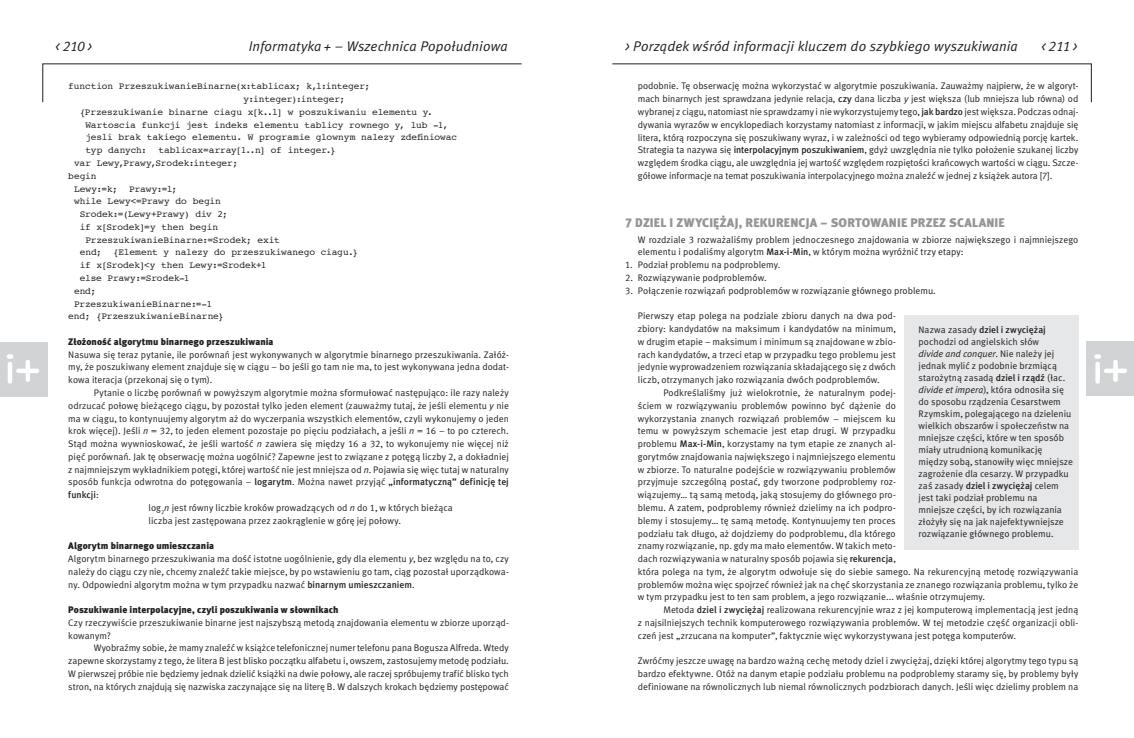
<style>
.page{position:relative;width:1134px;height:738px;background:#fff}
.page>*{position:absolute;margin:0;border:0;box-sizing:border-box;transform-origin:0 0}
.t1{font:italic 14px "Meta Normal CELF";letter-spacing:.01em;color:#221e1f}
.t2{font:12.5px "Meta Black CELF";letter-spacing:.02em;color:#939598}
.t3{font:9.5px/12.8px "Meta Normal CELF";letter-spacing:.005em;color:#221e1f;text-align:justify}
.t4{font:9.5px "Courier";letter-spacing:-.005em;color:#221e1f}
.t5{font:9.5px "Meta Black CELF";letter-spacing:.005em;color:#221e1f}
.t6{font:9.5px "Meta Medium CELF";color:#221e1f}
.s1{font-family:"Meta Medium CELF"}
.s2{font-style:italic}
.s3{font-family:"Meta Normal CELF"}
</style>
<div class="page">
<svg style="left:42px;top:63px;width:480px;height:40px"></svg>
<svg style="left:612px;top:63px;width:480px;height:40px"></svg>
<div style="left:0;top:341px;width:48px;height:55px;background:#d1d3d4"></div>
<hr style="left:8px;top:361px;width:4px;height:22px;background:#fff;border-radius:2px">
<svg style="left:7px;top:354px;width:32px;height:27px"></svg>
<div style="left:1087px;top:341px;width:47px;height:55px;background:#d1d3d4"></div>
<div style="left:1095px;top:361px;width:5px;height:22px;background:#fff;border-radius:2px"></div>
<svg style="left:1094px;top:354px;width:33px;height:27px"></svg>
<div style="left:904px;top:315px;width:175px;height:234px;background:#e6e7e8"></div>
<h1 class="t1" style="left:56px;top:38px;width:38px">&lt; 210 &gt;</h1>
<h1 class="t1" style="left:249px;top:38px;width:260px">Informatyka + – Wszechnica Popołudniowa</h1>
<h1 class="t1" style="left:625px;top:38px;width:394px">&gt; Porządek wśród informacji kluczem do szybkiego wyszukiwania</h1>
<h1 class="t1" style="left:1041px;top:38px;width:37px">&lt; 211 &gt;</h1>
<p class="t3" style="left:638px;top:80px;width:442px">podobnie. Tę obserwację można wykorzystać w algorytmie poszukiwania. Zauważmy najpierw, że w algoryt&shy;mach binarnych jest sprawdzana jedynie relacja, <span class="s1">czy</span> dana liczba <span class="s2">y</span> jest większa (lub mniejsza lub równa) od wybranej z ciągu, natomiast nie sprawdzamy i nie wykorzystujemy tego, <span class="s1">jak bardzo</span> jest większa. Podczas odnaj&shy;dywania wyrazów w encyklopediach korzystamy natomiast z informacji, w jakim miejscu alfabetu znajduje się litera, którą rozpoczyna się poszukiwany wyraz, i w zależności od tego wybieramy odpowiednią porcję kartek.<br>Strategia ta nazywa się <span class="s1">interpolacyjnym poszukiwaniem</span>, gdyż uwzględnia nie tylko położenie szukanej liczby względem środka ciągu, ale uwzględnia jej wartość względem rozpiętości krańcowych wartości w ciągu. Szcze&shy;gółowe informacje na temat poszukiwania interpolacyjnego można znaleźć w jednej z książek autora [7].</p>
<h2 class="t2" style="left:625px;top:215px;width:381px">7 Dz iel i zwyciężaj, rekurencja – sortowanie przez scalanie</h2>
<p class="t3" style="left:638px;top:233px;width:442px">W rozdziale 3 rozważaliśmy problem jednoczesnego znajdowania w zbiorze największego i najmniejszego elementu i podaliśmy algorytm <span class="s1">Max-i-Min</span>, w którym można wyróżnić trzy etapy:</p>
<p class="t3" style="left:625px;top:258px;width:157px">1. Podział problemu na podproblemy.</p>
<p class="t3" style="left:625px;top:271px;width:143px">2. Rozwiązywanie podproblemów.</p>
<p class="t3" style="left:625px;top:284px;width:312px">3. Połączenie rozwiązań podproblemów w rozwiązanie głównego problemu.</p>
<p class="t3" style="left:638px;top:309px;width:259px">Pierwszy etap polega na podziale zbioru danych na dwa pod&shy;zbiory: kandydatów na maksimum i kandydatów na minimum, w drugim etapie – maksimum i minimum są znajdowane w zbio&shy;rach kandydatów, a trzeci etap w przypadku tego problemu jest jedynie wyprowadzeniem rozwiązania składającego się z dwóch liczb, otrzymanych jako rozwiązania dwóch podproblemów.</p>
<p class="t3" style="left:638px;top:386px;width:442px;text-align:left;text-indent:26px">Podkreślaliśmy już wielokrotnie, że naturalnym podej-<br>ściem w rozwiązywaniu problemów powinno być dążenie do<br>wykorzystania znanych rozwiązań problemów – miejscem ku<br>temu w powyższym schemacie jest etap drugi. W przypadku<br>problemu <span class="s1">Max-i-Min</span>, korzystamy na tym etapie ze znanych al-<br>gorytmów znajdowania największego i najmniejszego elementu<br>w zbiorze. To naturalne podejście w rozwiązywaniu problemów<br>przyjmuje szczególną postać, gdy tworzone podproblemy roz-<br>wiązujemy… tą samą metodą, jaką stosujemy do głównego pro-<br>blemu. A zatem, podproblemy również dzielimy na ich podpro-<br>blemy i stosujemy… tę samą metodę. Kontynuujemy ten proces<br>podziału tak długo, aż dojdziemy do podproblemu, dla którego<br>znamy rozwiązanie, np. gdy ma mało elementów. W takich meto-<br>dach rozwiązywania w naturalny sposób pojawia się <span class="s1">rekurencja</span>,<br>która polega na tym, że algorytm odwołuje się do siebie samego. Na rekurencyjną metodę rozwiązywania problemów można więc spojrzeć również jak na chęć skorzystania ze znanego rozwiązania problemu, tylko że w tym przypadku jest to ten sam problem, a jego rozwiązanie... właśnie otrzymujemy.</p>
<p class="t3" style="left:638px;top:603px;width:442px;text-indent:26px">Metoda <span class="s1">dziel i zwyciężaj</span> realizowana rekurencyjnie wraz z jej komputerową implementacją jest jedną z najsilniejszych technik komputerowego rozwiązywania problemów. W tej metodzie część organizacji obli&shy;czeń jest „zrzucana na komputer”, faktycznie więc wykorzystywana jest potęga komputerów.</p>
<p class="t3" style="left:638px;top:654px;width:442px">Zwróćmy jeszcze uwagę na bardzo ważną cechę metody dziel i zwyciężaj, dzięki której algorytmy tego typu są bardzo efektywne. Otóż na danym etapie podziału problemu na podproblemy staramy się, by problemy były definiowane na równolicznych lub niemal równolicznych podzbiorach danych. Jeśli więc dzielimy problem na</p>
<p class="t4" style="left:68px;top:79px;width:303px">function PrzeszukiwanieBinarne(x:tablicax; k,l:integer;</p>
<p class="t4" style="left:243px;top:92px;width:103px">y:integer):integer;</p>
<p class="t4" style="left:80px;top:104px;width:355px">{Przeszukiwanie binarne ciagu x[k..l] w poszukiwaniu elementu y.</p>
<p class="t4" style="left:85px;top:117px;width:364px">Wartoscia funkcji jest indeks elementu tablicy rownego y, lub -1,</p>
<p class="t4" style="left:85px;top:130px;width:373px">jesli brak takiego elementu. W programie glownym nalezy zdefiniowac</p>
<p class="t4" style="left:85px;top:143px;width:252px">typ danych: tablicax=array[1..n] of integer.}</p>
<p class="t4" style="left:74px;top:155px;width:165px">var Lewy,Prawy,Srodek:integer;</p>
<p class="t4" style="left:68px;top:168px;width:30px">begin</p>
<p class="t4" style="left:74px;top:181px;width:105px">Lewy:=k; Prawy:=l;</p>
<p class="t4" style="left:74px;top:194px;width:148px">while Lewy&lt;=Prawy do begin</p>
<p class="t4" style="left:80px;top:207px;width:150px">Srodek:=(Lewy+Prawy) div 2;</p>
<p class="t4" style="left:80px;top:219px;width:140px">if x[Srodek]=y then begin</p>
<p class="t4" style="left:85px;top:232px;width:196px">PrzeszukiwanieBinarne:=Srodek; exit</p>
<p class="t4" style="left:80px;top:245px;width:280px">end; {Element y nalezy do przeszukiwanego ciagu.}</p>
<p class="t4" style="left:80px;top:258px;width:188px">if x[Srodek]&lt;y then Lewy:=Srodek+1</p>
<p class="t4" style="left:80px;top:270px;width:111px">else Prawy:=Srodek-1</p>
<p class="t4" style="left:74px;top:283px;width:24px">end;</p>
<p class="t4" style="left:74px;top:296px;width:139px">PrzeszukiwanieBinarne:=-1</p>
<p class="t4" style="left:68px;top:309px;width:157px">end; {PrzeszukiwanieBinarne}</p>
<p class="t5" style="left:68px;top:336px;width:207px">Złożoność algorytmu binarnego przeszukiwania</p>
<p class="t3" style="left:68px;top:348px;width:442px">Nasuwa się teraz pytanie, ile porównań jest wykonywanych w algorytmie binarnego przeszukiwania. Załóż&shy;my, że poszukiwany element znajduje się w ciągu – bo jeśli go tam nie ma, to jest wykonywana jedna dodat&shy;kowa iteracja (przekonaj się o tym).</p>
<p class="t3" style="left:68px;top:386px;width:442px;text-indent:26px">Pytanie o liczbę porównań w powyższym algorytmie można sformułować następująco: ile razy należy odrzucać połowę bieżącego ciągu, by pozostał tylko jeden element (zauważmy tutaj, że jeśli elementu <span class="s2">y</span> nie ma w ciągu, to kontynuujemy algorytm aż do wyczerpania wszystkich elementów, czyli wykonujemy o jeden krok więcej). Jeśli <span class="s2">n</span> = 32, to jeden element pozostaje po pięciu podziałach, a jeśli <span class="s2">n</span> = 16 – to po czterech.<br>Stąd można wywnioskować, że jeśli wartość <span class="s2">n</span> zawiera się między 16 a 32, to wykonujemy nie więcej niż pięć porównań. Jak tę obserwację można uogólnić? Zapewne jest to związane z potęgą liczby 2, a dokładniej z najmniejszym wykładnikiem potęgi, której wartość nie jest mniejsza od <span class="s2">n</span>. Pojawia się więc tutaj w naturalny sposób funkcja odwrotna do potęgowania – <span class="s1">logarytm</span>. Można nawet przyjąć <span class="s1">„informatyczną” definicję tej</span></p>
<p class="t6" style="left:68px;top:488px;width:32px">funkcji<span class="s3">:</span></p>
<p class="t3" style="left:149px;top:501px;width:306px">log<sub>2</sub><span class="s2">n</span> jest równy liczbie kroków prowadzących od <span class="s2">n</span> do 1, w których bieżąca liczba jest zastępowana przez zaokrąglenie w górę jej połowy.</p>
<p class="t5" style="left:68px;top:540px;width:147px">Algorytm binarnego umieszczania</p>
<p class="t3" style="left:68px;top:552px;width:442px">Algorytm binarnego przeszukiwania ma dość istotne uogólnienie, gdy dla elementu <span class="s2">y</span>, bez względu na to, czy należy do ciągu czy nie, chcemy znaleźć takie miejsce, by po wstawieniu go tam, ciąg pozostał uporządkowa&shy;ny. Odpowiedni algorytm można w tym przypadku nazwać <span class="s1">binarnym umieszczaniem</span>.</p>
<p class="t5" style="left:68px;top:603px;width:272px">Poszukiwanie interpolacyjne, czyli poszukiwania w słownikach</p>
<p class="t3" style="left:68px;top:615px;width:442px">Czy rzeczywiście przeszukiwanie binarne jest najszybszą metodą znajdowania elementu w zbiorze uporząd&shy;kowanym?</p>
<p class="t3" style="left:68px;top:641px;width:442px;text-indent:26px">Wyobraźmy sobie, że mamy znaleźć w książce telefonicznej numer telefonu pana Bogusza Alfreda. Wtedy zapewne skorzystamy z tego, że litera B jest blisko początku alfabetu i, owszem, zastosujemy metodę podziału.<br>W pierwszej próbie nie będziemy jednak dzielić książki na dwie połowy, ale raczej spróbujemy trafić blisko tych stron, na których znajdują się nazwiska zaczynające się na literę B. W dalszych krokach będziemy postępować</p>
<p class="t6" style="left:918px;top:323px;width:129px"><span class="s3">Nazwa zasady</span> dziel i zwyciężaj</p>
<p class="t3" style="left:918px;top:335px;width:156px;line-height:12px;text-align:left">pochodzi od angielskich słów<br><span class="s2">divide and conquer</span>. Nie należy jej jednak mylić z podobnie brzmiącą starożytną zasadą <span class="s1">dziel i rządź</span> (łac. <span class="s2">divide et impera</span>), która odnosiła się do sposobu rządzenia Cesarstwem Rzymskim, polegającego na dzieleniu wielkich obszarów i społeczeństw na mniejsze części, które w ten sposób miały utrudnioną komunikację między sobą, stanowiły więc mniejsze zagrożenie dla cesarzy. W przypadku</p>
<p class="t6" style="left:918px;top:479px;width:142px"><span class="s3">zaś zasady</span> dziel i zwyciężaj <span class="s3">celem</span></p>
<p class="t3" style="left:918px;top:491px;width:147px;line-height:12px;text-align:left">jest taki podział problemu na mniejsze części, by ich rozwiązania złożyły się na jak najefektywniejsze rozwiązanie głównego problemu.</p>
</div>
